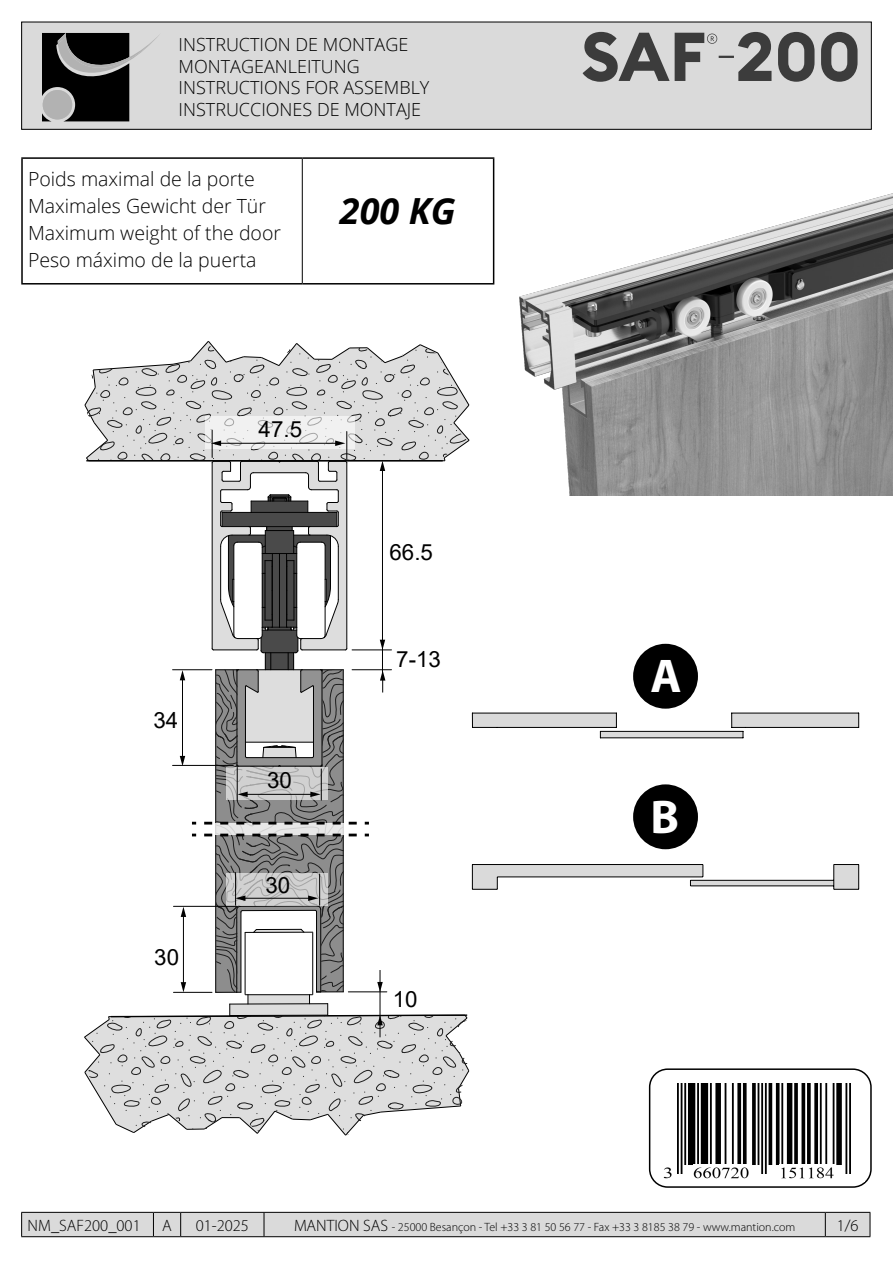
<style>
.page{position:relative;width:893px;height:1263px;background:#fff}
.page>*{position:absolute;margin:0;border:0;box-sizing:border-box;transform-origin:0 0}
.t1{font:700 47.55px "Myriad Pro";color:#fff}
.t2{font:italic 700 36px "Open Sans";color:#000}
.t3{font:22.35px "Arial";color:#010101}
.t4{font:300 19.5px "Open Sans";color:#000}
.t5{font:300 18px "Open Sans";color:#000}
.t6{font:300 16.5px "Myriad Pro";color:#000}
.t7{font:300 12px "Myriad Pro";color:#000}
.s1{font-size:16.5px}
</style>
<div class="page">
<div style="left:21px;top:1212px;width:850px;height:25px;background:#dadada"></div>
<hr style="left:181px;top:1236px;width:83px;height:1px;background:#000">
<hr style="left:264px;top:1236px;width:561px;height:1px;background:#000">
<hr style="left:825px;top:1236px;width:45px;height:1px;background:#000">
<div style="left:22px;top:22px;width:849px;height:107px;background:#dadada"></div>
<div style="left:21px;top:22px;width:851px;height:108px;border:1px solid #000"></div>
<svg style="left:43px;top:33px;width:116px;height:88px"></svg>
<div style="left:649px;top:1068px;width:223px;height:120px;border:2px solid #000;border-radius:18px"></div>
<img style="left:678px;top:1084px;width:173px;height:89px">
<img style="left:663px;top:1167px;width:9px;height:12px">
<img style="left:694px;top:1164px;width:55px;height:15px">
<img style="left:779px;top:1164px;width:55px;height:15px">
<hr style="left:302px;top:159px;width:1px;height:124px;background:#000">
<hr style="left:21px;top:157px;width:281px;height:2px;background:#000">
<hr style="left:21px;top:159px;width:2px;height:124px;background:#000">
<hr style="left:302px;top:157px;width:192px;height:2px;background:#000">
<hr style="left:493px;top:159px;width:1px;height:124px;background:#000">
<hr style="left:21px;top:283px;width:281px;height:2px;background:#000">
<hr style="left:302px;top:283px;width:192px;height:2px;background:#000">
<img style="left:520px;top:117px;width:373px;height:378px">
<svg style="left:583px;top:32px;width:188px;height:50px"></svg>
<svg style="left:778px;top:32px;width:36px;height:50px"></svg>
<svg style="left:821px;top:32px;width:36px;height:50px"></svg>
<div style="left:690px;top:880px;width:144px;height:6px;background:#dadada"></div>
<hr style="left:690px;top:880px;width:144px;height:1px;background:#000">
<hr style="left:690px;top:885px;width:144px;height:1px;background:#000">
<svg style="left:833px;top:864px;width:26px;height:26px"></svg>
<div style="left:600px;top:731px;width:143px;height:7px;background:#dadada"></div>
<hr style="left:600px;top:731px;width:143px;height:1px;background:#000">
<hr style="left:600px;top:737px;width:143px;height:1px;background:#000">
<svg style="left:84px;top:341px;width:619px;height:795px"></svg>
<svg style="left:731px;top:713px;width:128px;height:25px"></svg>
<div style="left:634px;top:645px;width:63px;height:62px;background:#000;border-radius:50%"></div>
<div style="left:633px;top:644px;width:65px;height:65px;border:3px solid #000;border-radius:50%"></div>
<div style="left:634px;top:786px;width:63px;height:62px;background:#000;border-radius:50%"></div>
<div style="left:633px;top:784px;width:65px;height:65px;border:3px solid #000;border-radius:50%"></div>
<p class="t5" style="left:179px;top:32px;width:231px">INSTRUCTION DE MONTAGE</p>
<p class="t5" style="left:179px;top:54px;width:183px">MONTAGEANLEITUNG</p>
<p class="t5" style="left:179px;top:75px;width:252px">INSTRUCTIONS FOR ASSEMBLY</p>
<p class="t5" style="left:179px;top:97px;width:244px">INSTRUCCIONES DE MONTAJE</p>
<p class="t4" style="left:28px;top:165px;width:228px">Poids maximal de la porte</p>
<p class="t4" style="left:28px;top:192px;width:240px">Maximales Gewicht der Tür</p>
<p class="t4" style="left:28px;top:219px;width:255px">Maximum weight of the door</p>
<p class="t4" style="left:28px;top:246px;width:230px">Peso máximo de la puerta</p>
<p class="t2" style="left:340px;top:186px;width:117px">200 KG</p>
<p class="t3" style="left:259px;top:414px;width:45px">47.5</p>
<p class="t3" style="left:153px;top:705px;width:26px">34</p>
<p class="t3" style="left:154px;top:942px;width:26px">30</p>
<p class="t3" style="left:267px;top:765px;width:26px">30</p>
<p class="t3" style="left:265px;top:870px;width:26px">30</p>
<p class="t3" style="left:389px;top:536px;width:45px">66.5</p>
<p class="t3" style="left:396px;top:644px;width:46px">7-13</p>
<p class="t3" style="left:393px;top:984px;width:26px">10</p>
<p class="t1" style="left:651px;top:645px;width:33px">A</p>
<p class="t1" style="left:651px;top:785px;width:30px">B</p>
<p class="t6" style="left:28px;top:1216px;width:115px">NM_SAF200_001</p>
<p class="t6" style="left:162px;top:1216px;width:11px">A</p>
<p class="t6" style="left:196px;top:1216px;width:55px">01-2025</p>
<p class="t7" style="left:294px;top:1220px;width:503px"><span class="s1">MANTION SAS</span> - 25000 Besançon - Tel +33 3 81 50 56 77 - Fax +33 3 8185 38 79 - www.mantion.com</p>
<p class="t6" style="left:837px;top:1216px;width:23px">1/6</p>
</div>
